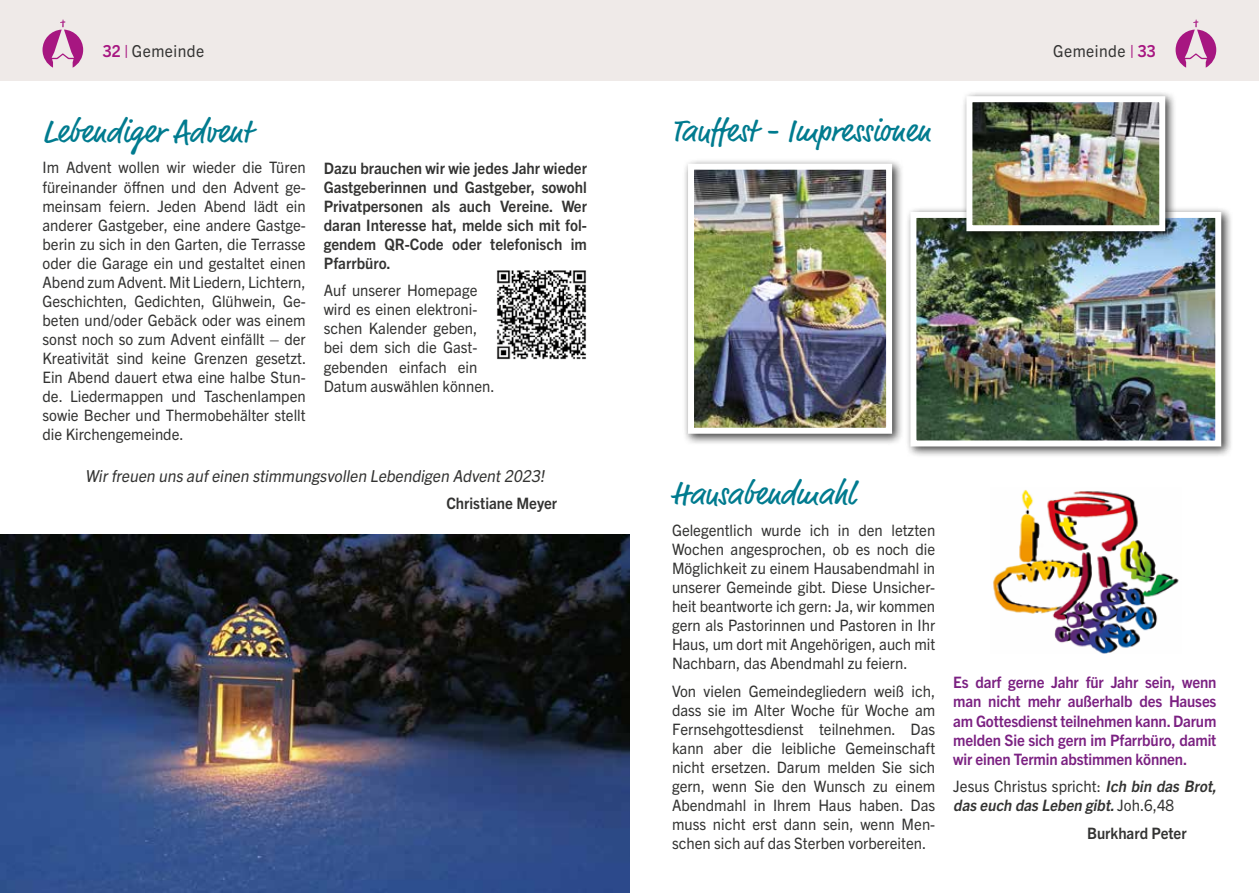
<style>
.page{position:relative;width:1259px;height:893px;background:#fff}
.page>*{position:absolute;margin:0;border:0;box-sizing:border-box;transform-origin:0 0}
.t1{font:32.25px "Market Pro";color:#007b8f}
.t2{font:italic 16.5px "Trade Gothic Next LT Pro";color:#333332;scale:.95 1}
.t3{font:16.5px "Trade Gothic Next LT Pro";letter-spacing:.03em;color:#333332;scale:.95 1}
.t4{font:15.75px/19px "Trade Gothic Next LT Pro";color:#333332;text-align:justify;scale:.95 1}
.t5{font:700 15.75px/19px "Trade Gothic Next LT Pro";color:#333332;text-align:justify;scale:.95 1}
.t6{font:700 15.75px/19px "Trade Gothic Next LT Pro";letter-spacing:-.01em;color:#7b2182;text-align:justify;scale:.95 1}
.t7{font:italic 700 15.75px/19px "Trade Gothic Next LT Pro";color:#333332;scale:.95 1}
.s1{font-weight:700;color:#a71681}
.s2{font-weight:400;font-style:normal}
</style>
<div class="page">
<div style="left:0;top:0;width:1259px;height:81px;background:#efeae8"></div>
<svg style="left:43px;top:19px;width:40px;height:49px"></svg>
<svg style="left:1175px;top:19px;width:41px;height:49px"></svg>
<img style="left:0;top:535px;width:629px;height:358px">
<img style="left:993px;top:490px;width:186px;height:164px">
<div style="left:905px;top:206px;width:327px;height:252px;background:#000;opacity:.75"></div>
<img style="left:917px;top:219px;width:297px;height:220px">
<div style="left:910px;top:212px;width:311px;height:234px;border:6px solid #fff"></div>
<div style="left:682px;top:158px;width:222px;height:287px;background:#000;opacity:.75"></div>
<img style="left:695px;top:171px;width:190px;height:256px">
<div style="left:688px;top:164px;width:204px;height:270px;border:6px solid #fff"></div>
<div style="left:961px;top:91px;width:216px;height:152px;background:#000;opacity:.75"></div>
<img style="left:973px;top:103px;width:185px;height:121px">
<div style="left:966px;top:96px;width:199px;height:135px;border:6px solid #fff"></div>
<img style="left:497px;top:270px;width:89px;height:90px">
<p class="t3" style="left:103px;top:40px;width:108px"><span class="s1">32 |</span> Gemeinde</p>
<p class="t3" style="left:1053px;top:40px;width:110px">Gemeinde <span class="s1">| 33</span></p>
<h1 class="t1" style="left:43px;top:109px;width:210px">Lebendiger Advent</h1>
<p class="t4" style="left:43px;top:157px;width:279px">Im Advent wollen wir wieder die Türen füreinander öffnen und den Advent ge&shy;meinsam feiern. Jeden Abend lädt ein anderer Gastgeber, eine andere Gastge&shy;berin zu sich in den Garten, die Terrasse oder die Garage ein und gestaltet einen Abend zum Advent. Mit Liedern, Lichtern, Geschichten, Gedichten, Glühwein, Ge&shy;beten und/oder Gebäck oder was einem sonst noch so zum Advent einfällt – der Kreativität sind keine Grenzen gesetzt.<br>Ein Abend dauert etwa eine halbe Stun&shy;de. Liedermappen und Taschenlampen sowie Becher und Thermobehälter stellt die Kirchengemeinde.</p>
<p class="t5" style="left:324px;top:157px;width:279px">Dazu brauchen wir wie jedes Jahr wieder Gastgeberinnen und Gastgeber, sowohl Privatpersonen als auch Vereine. Wer daran Interesse hat, melde sich mit fol&shy;gendem QR-Code oder telefonisch im Pfarrbüro.</p>
<p class="t4" style="left:324px;top:280px;width:181px;text-align:left">Auf unserer Homepage wird es einen elektroni&shy;schen Kalender geben, bei dem sich die Gast&shy;gebenden einfach ein<br>Datum auswählen können.</p>
<p class="t2" style="left:85px;top:464px;width:488px">Wirfreuen uns aufeinen stimmungsvollen Lebendigen Advent2023!</p>
<p class="t5" style="left:446px;top:493px;width:118px">Christiane Meyer</p>
<h1 class="t1" style="left:672px;top:108px;width:260px">Tauffest - Impressionen</h1>
<h1 class="t1" style="left:672px;top:472px;width:184px">Hausabendmahl</h1>
<p class="t4" style="left:672px;top:520px;width:279px">Gelegentlich wurde ich in den letzten Wochen angesprochen, ob es noch die Möglichkeit zu einem Hausabendmahl in unserer Gemeinde gibt. Diese Unsicher&shy;heit beantworte ich gern: Ja, wir kommen gern als Pastorinnen und Pastoren in Ihr Haus, um dort mit Angehörigen, auch mit Nachbarn, das Abendmahl zu feiern.</p>
<p class="t4" style="left:672px;top:681px;width:279px">Von vielen Gemeindegliedern weiß ich, dass sie im Alter Woche für Woche am Fernsehgottesdienst teilnehmen. Das kann aber die leibliche Gemeinschaft nicht ersetzen. Darum melden Sie sich gern, wenn Sie den Wunsch zu einem Abendmahl in Ihrem Haus haben. Das muss nicht erst dann sein, wenn Men&shy;schen sich auf das Sterben vorbereiten.</p>
<p class="t6" style="left:953px;top:672px;width:278px">Es darf gerne Jahr für Jahr sein, wenn man nicht mehr außerhalb des Hauses am Gottesdienst teilnehmen kann. Darum melden Sie sich gern im Pfarrbüro, damit wir einen Termin abstimmen können.</p>
<p class="t7" style="left:953px;top:776px;width:282px"><span class="s2">Jesus Christus spricht:</span> Ich bin das Brot, das euch das Leben gibt.<span class="s2">J o h . 6 , 4 8</span></p>
<p class="t5" style="left:1087px;top:822px;width:106px">Burkhard Peter</p>
</div>
